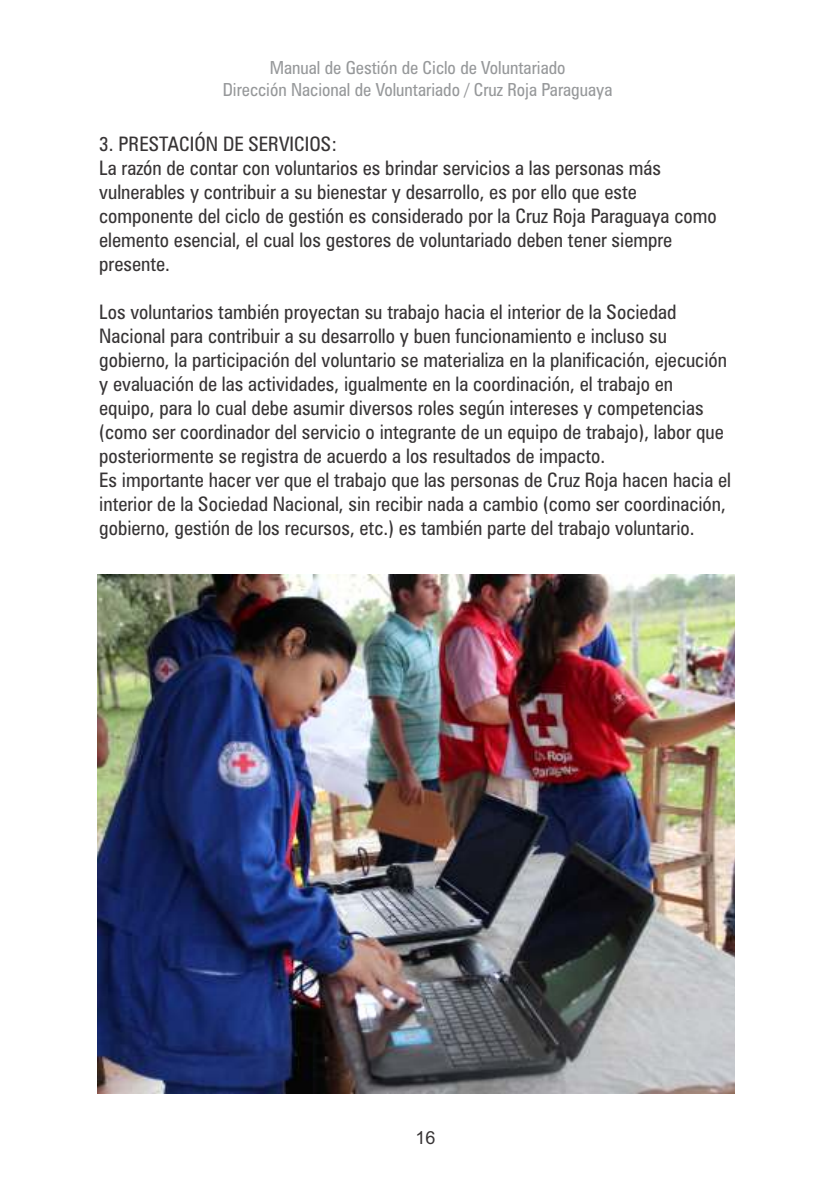
<style>
.page{position:relative;width:823px;height:1191px;background:#fff}
.page>*{position:absolute;margin:0;border:0;box-sizing:border-box;transform-origin:0 0}
.t1{font:condensed 20px/24px "Zurich BT";color:#373435}
.t2{font:condensed 18px/21.6px "Zurich BT";color:#96989a;text-align:center}
.t3{font:18px "Arial";color:#373435}
</style>
<div class="page">
<img style="left:98px;top:575px;width:636px;height:518px">
<p class="t2" style="left:223px;top:59px;width:391px">Manual de Gestión de Ciclo de Voluntariado<br>Dirección Nacional de Voluntariado / Cruz Roja Paraguaya</p>
<p class="t1" style="left:99px;top:134px;width:618px">3. PRESTACIÓN DE SERVICIOS:<br>La razón de contar con voluntarios es brindar servicios a las personas más vulnerables y contribuir a su bienestar y desarrollo, es por ello que este componente del ciclo de gestión es considerado por la Cruz Roja Paraguaya como elemento esencial, el cual los gestores de voluntariado deben tener siempre presente.</p>
<p class="t1" style="left:99px;top:302px;width:633px">Los voluntarios también proyectan su trabajo hacia el interior de la Sociedad Nacional para contribuir a su desarrollo y buen funcionamiento e incluso su gobierno, la participación del voluntario se materializa en la planificación, ejecución y evaluación de las actividades, igualmente en la coordinación, el trabajo en equipo, para lo cual debe asumir diversos roles según intereses y competencias (como ser coordinador del servicio o integrante de un equipo de trabajo), labor que posteriormente se registra de acuerdo a los resultados de impacto.<br>Es importante hacer ver que el trabajo que las personas de Cruz Roja hacen hacia el interior de la Sociedad Nacional, sin recibir nada a cambio (como ser coordinación, gobierno, gestión de los recursos, etc.) es también parte del trabajo voluntario.</p>
<p class="t3" style="left:415px;top:1130px;width:22px">16</p>
</div>
